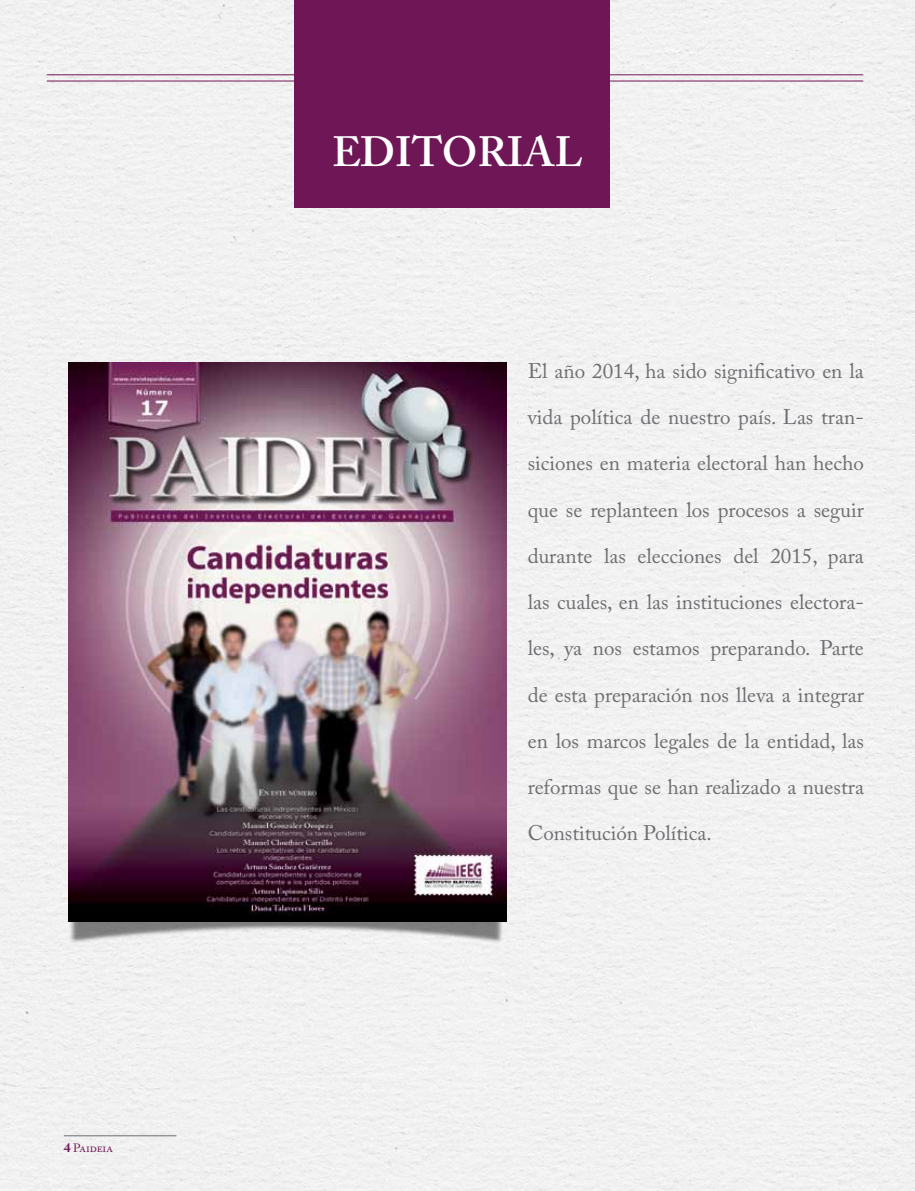
<style>
.page{position:relative;width:915px;height:1191px;background:#fff}
.page>*{position:absolute;margin:0;border:0;box-sizing:border-box;transform-origin:0 0}
.t1{font:600 42px "Adobe Caslon Pro";color:#fff}
.t2{font:21px "Adobe Caslon Pro";color:#6d6e71}
.t3{font:12px "Adobe Caslon Pro";letter-spacing:-.005em;color:#6f1656}
.s1{font-weight:700;font-size:13.5px}
</style>
<div class="page">
<div style="left:0;top:0;width:914px;height:1191px;background:#f1f1f1"></div>
<img style="left:57px;top:775px;width:459px;height:173px">
<div style="left:294px;top:0;width:315px;height:208px;background:#6f1656"></div>
<img style="left:68px;top:362px;width:438px;height:559px">
<hr style="left:47px;top:81px;width:816px;height:1px;background:#6f1656">
<hr style="left:47px;top:74px;width:816px;height:1px;background:#6f1656">
<hr style="left:64px;top:1135px;width:112px;height:1px;background:#939598">
<p class="t3" style="left:64px;top:1140px;width:51px"><span class="s1">4</span> Paideia</p>
<h1 class="t1" style="left:332px;top:127px;width:252px">EDITORIAL</h1>
<p class="t2" style="left:527px;top:358px;width:337px">El año 2014, ha sido significativo en la</p>
<p class="t2" style="left:527px;top:404px;width:337px">vida política de nuestro país. Las tran-</p>
<p class="t2" style="left:527px;top:451px;width:337px">siciones en materia electoral han hecho</p>
<p class="t2" style="left:527px;top:497px;width:337px">que se replanteen los procesos a seguir</p>
<p class="t2" style="left:527px;top:543px;width:337px">durante las elecciones del 2015, para</p>
<p class="t2" style="left:527px;top:589px;width:337px">las cuales, en las instituciones electora-</p>
<p class="t2" style="left:527px;top:636px;width:337px">les, ya nos estamos preparando. Parte</p>
<p class="t2" style="left:527px;top:682px;width:337px">de esta preparación nos lleva a integrar</p>
<p class="t2" style="left:527px;top:728px;width:337px">en los marcos legales de la entidad, las</p>
<p class="t2" style="left:527px;top:774px;width:337px">reformas que se han realizado a nuestra</p>
<p class="t2" style="left:527px;top:821px;width:186px">Constitución Política.</p>
</div>
